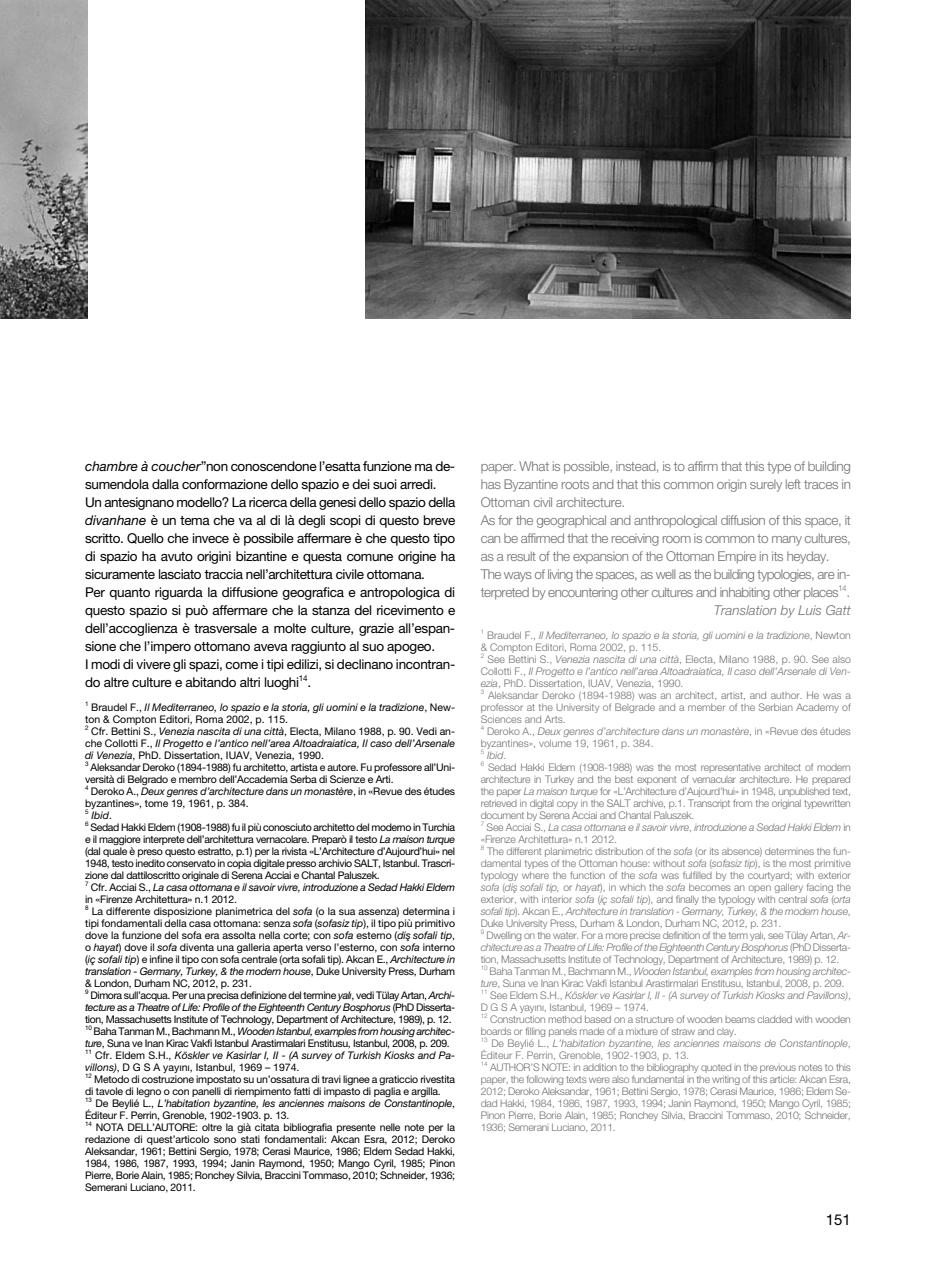
<style>
.page{position:relative;width:936px;height:1263px;background:#fff}
.page>*{position:absolute;margin:0;border:0;box-sizing:border-box;transform-origin:0 0}
.t1{font:15px "Helvetica Neue";color:#000}
.t2{font:13.5px/18px "Helvetica Neue";letter-spacing:-.025em;color:#000}
.t3{font:300 13.5px "Helvetica Neue";letter-spacing:-.03em;color:#707173}
.t4{font:italic 300 13.5px "Helvetica Neue";color:#707173}
.t5{font:300 10.5px/12px "Helvetica Neue";letter-spacing:-.02em;color:#707173}
.t6{font:10.5px/12px "Helvetica Neue";letter-spacing:-.025em;color:#000}
.s1{font-style:italic}
</style>
<div class="page">
<img style="left:365px;top:0;width:485px;height:319px">
<img style="left:0;top:0;width:88px;height:319px">
<p class="t2" style="left:85px;top:457px;width:371px"><span class="s1">chambre à coucher</span>”non conoscendone l’esatta funzione ma de&shy;sumendola dalla conformazione dello spazio e dei suoi arredi.<br>Un antesignano modello? La ricerca della genesi dello spazio della <span class="s1">divanhane</span> è un tema che va al di là degli scopi di questo breve scritto. Quello che invece è possibile affermare è che questo tipo di spazio ha avuto origini bizantine e questa comune origine ha sicuramente lasciato traccia nell’architettura civile ottomana.<br>Per quanto riguarda la diffusione geografica e antropologica di questo spazio si può affermare che la stanza del ricevimento e dell’accoglienza è trasversale a molte culture, grazie all’espan&shy;sione che l’impero ottomano aveva raggiunto al suo apogeo.<br>I modi di vivere gli spazi, come i tipi edilizi, si declinano incontran&shy;do altre culture e abitando altri luoghi<sup>14</sup>.</p>
<p class="t6" style="left:85px;top:701px;width:372px"><sup>1</sup> Braudel F., <span class="s1">Il Mediterraneo, lo spazio e la storia, gli uomini e la tradizione</span>, New&shy;ton &amp; Compton Editori, Roma 2002, p. 115.<br><sup>2</sup> Cfr. Bettini S., <span class="s1">Venezia nascita di una città</span>, Electa, Milano 1988, p. 90. Vedi an&shy;che Collotti F., <span class="s1">Il Progetto e l’antico nell’area Altoadraiatica, Il caso dell’Arsenale di Venezia</span>, PhD. Dissertation, IUAV, Venezia, 1990.<br><sup>3</sup> Aleksandar Deroko (1894-1988) fu architetto, artista e autore. Fu professore all’Uni&shy;versità di Belgrado e membro dell’Accademia Serba di Scienze e Arti.<br><sup>4</sup> Deroko A., <span class="s1">Deux genres d’architecture dans un monastère</span>, in «Revue des études byzantines», tome 19, 1961, p. 384.<br><sup>5</sup> <span class="s1">Ibid</span>.<br><sup>6</sup> Sedad Hakki Eldem (1908-1988) fu il più conosciuto architetto del moderno in Turchia e il maggiore interprete dell’architettura vernacolare. Preparò il testo <span class="s1">La maison turque </span>(dal quale è preso questo estratto, p.1) per la rivista «L’Architecture d’Aujourd’hui» nel 1948, testo inedito conservato in copia digitale presso archivio SALT, Istanbul. Trascri&shy;zione dal dattiloscritto originale di Serena Acciai e Chantal Paluszek.<br><sup>7</sup> Cfr. Acciai S., <span class="s1">La casa ottomana e il savoir vivre, introduzione a Sedad Hakki Eldem </span>in «Firenze Architettura» n.1 2012.<br><sup>8</sup> La differente disposizione planimetrica del <span class="s1">sofa</span> (o la sua assenza) determina i tipi fondamentali della casa ottomana: senza <span class="s1">sofa</span> (<span class="s1">sofasiz tip</span>), il tipo più primitivo dove la funzione del sofa era assolta nella corte; con <span class="s1">sofa</span> esterno (<span class="s1">dis¸ sofali tip</span>, o <span class="s1">hayat</span>) dove il <span class="s1">sofa</span> diventa una galleria aperta verso l’esterno, con <span class="s1">sofa</span> interno (<span class="s1">iç sofali tip</span>) e infine il tipo con sofa centrale (orta sofali tip). Akcan E., <span class="s1">Architecture in translation - Germany, Turkey, &amp; the modern house</span>, Duke University Press, Durham &amp; London, Durham NC, 2012, p. 231.<br><sup>9</sup> Dimora sull’acqua. Per una precisa definizione del termine <span class="s1">yalı</span>, vedi Tü lay Artan, <span class="s1">Archi&shy;tecture as a Theatre of Life: Profile of the Eighteenth Century Bosphorus</span> (PhD Disserta&shy;tion, Massachusetts Institute of Technology, Department of Architecture, 1989), p. 12.<br><sup>10</sup> Baha Tanman M., Bachmann M., <span class="s1">Wooden Istanbul, examples from housing architec&shy;ture</span>, Suna ve Inan Kirac Vakfi Istanbul Arastirmalari Enstitusu, Istanbul, 2008, p. 209.<br><sup>11</sup> Cfr. Eldem S.H., <span class="s1">Köskler ve Kasirlar I, II - (A survey of Turkish Kiosks and Pa&shy;villons)</span>, D G S A yayını, Istanbul, 1969 – 1974.<br><sup>12</sup> Metodo di costruzione impostato su un’ossatura di travi lignee a graticcio rivestita di tavole di legno o con panelli di riempimento fatti di impasto di paglia e argilla.<br><sup>13</sup> De Beylié L., <span class="s1">L’habitation byzantine, les anciennes maisons de Constantinople</span>, Éditeur F. Perrin, Grenoble, 1902-1903. p. 13.<br><sup>14</sup> NOTA DELL’AUTORE: oltre la già citata bibliografia presente nelle note per la redazione di quest’articolo sono stati fondamentali: Akcan Esra, 2012; Deroko Aleksandar, 1961; Bettini Sergio, 1978; Cerasi Maurice, 1986; Eldem Sedad Hakki, 1984, 1986, 1987, 1993, 1994; Janin Raymond, 1950; Mango Cyril, 1985; Pinon Pierre, Borie Alain, 1985; Ronchey Silvia, Braccini Tommaso, 2010; Schneider, 1936; Semerani Luciano, 2011.</p>
<p class="t3" style="left:480px;top:457px;width:371px">paper. What is possible, instead, is to affirm that this type of building</p>
<p class="t3" style="left:480px;top:475px;width:371px">has Byzantine roots and that this common origin surely left traces in</p>
<p class="t3" style="left:480px;top:493px;width:146px">Ottoman civil architecture.</p>
<p class="t3" style="left:480px;top:511px;width:371px">As for the geographical and anthropological diffusion of this space, it</p>
<p class="t3" style="left:480px;top:529px;width:371px">can be affirmed that the receiving room is common to many cultures,</p>
<p class="t3" style="left:480px;top:547px;width:350px">as a result of the expansion of the Ottoman Empire in its heyday.</p>
<p class="t3" style="left:480px;top:565px;width:371px">The ways of living the spaces, as well as the building typologies, are in-</p>
<p class="t3" style="left:480px;top:583px;width:371px">terpreted by encountering other cultures and inhabiting other places<sup>14</sup>.</p>
<p class="t4" style="left:713px;top:602px;width:139px">Translation by Luis Gatt</p>
<p class="t5" style="left:480px;top:629px;width:371px"><sup>1</sup> Braudel F., <span class="s1">Il Mediterraneo, lo spazio e la storia, gli uomini e la tradizione</span>, Newton &amp; Compton Editori, Roma 2002, p. 115.<br><sup>2</sup> See Bettini S., <span class="s1">Venezia nascita di una città</span>, Electa, Milano 1988, p. 90. See also Collotti F., <span class="s1">Il Progetto e l’antico nell’area Altoadraiatica, Il caso dell’Arsenale di Ven&shy;ezia</span>, PhD. Dissertation, IUAV, Venezia, 1990.<br><sup>3</sup> Aleksandar Deroko (1894-1988) was an architect, artist, and author. He was a professor at the University of Belgrade and a member of the Serbian Academy of Sciences and Arts.<br><sup>4</sup> Deroko A., <span class="s1">Deux genres d’architecture dans un monastère</span>, in «Revue des études byzantines», volume 19, 1961, p. 384.<br><sup>5</sup> <span class="s1">Ibid</span>.<br><sup>6</sup> Sedad Hakki Eldem (1908-1988) was the most representative architect of modern architecture in Turkey and the best exponent of vernacular architecture. He prepared the paper <span class="s1">La maison turque</span> for «L’Architecture d’Aujourd’hui» in 1948, unpublished text, retrieved in digital copy in the SALT archive, p.1. Transcript from the original typewritten document by Serena Acciai and Chantal Paluszek.<br><sup>7</sup> See Acciai S., <span class="s1">La casa ottomana e il savoir vivre</span>, <span class="s1">introduzione a Sedad Hakki Eldem</span> in «Firenze Architettura» n.1 2012.<br><sup>8</sup> The different planimetric distribution of the <span class="s1">sofa</span> (or its absence) determines the fun&shy;damental types of the Ottoman house: without <span class="s1">sofa</span> (<span class="s1">sofasiz tip</span>), is the most primitive typology where the function of the <span class="s1">sofa</span> was fulfilled by the courtyard; with exterior <span class="s1">sofa</span> (<span class="s1">dis¸ sofali tip,</span> or <span class="s1">hayat</span>), in which the <span class="s1">sofa</span> becomes an open gallery facing the exterior, with interior <span class="s1">sofa</span> (<span class="s1">iç sofali tip</span>), and finally the typology with central <span class="s1">sofa</span> (<span class="s1">orta sofali tip</span>). Akcan E., <span class="s1">Architecture in translation - Germany, Turkey, &amp; the modern house</span>, Duke University Press, Durham &amp; London, Durham NC, 2012, p. 231.<br><sup>9</sup> Dwelling on the water. For a more precise definition of the term yalı, see Tü lay Artan, <span class="s1">Ar&shy;chitecture as a Theatre of Life: Profile of the Eighteenth Century Bosphorus</span> (PhD Disserta&shy;tion, Massachusetts Institute of Technology, Department of Architecture, 1989) p. 12.<br><sup>10</sup> Baha Tanman M., Bachmann M., <span class="s1">Wooden Istanbul, examples from housing architec&shy;ture</span>, Suna ve Inan Kirac Vakfi Istanbul Arastirmalari Enstitusu, Istanbul, 2008, p. 209.<br><sup>11</sup> See Eldem S.H., <span class="s1">Köskler ve Kasirlar I, II - (A survey of Turkish Kiosks and Pavillons)</span>, D G S A yayını, Istanbul, 1969 – 1974.<br><sup>12</sup> Construction method based on a structure of wooden beams cladded with wooden boards or filling panels made of a mixture of straw and clay.<br><sup>13</sup> De Beylié L., <span class="s1">L’habitation byzantine, les anciennes maisons de Constantinople</span>, Éditeur F. Perrin, Grenoble, 1902-1903, p. 13.<br><sup>14</sup> AUTHOR’S NOTE: in addition to the bibliography quoted in the previous notes to this paper, the following texts were also fundamental in the writing of this article: Akcan Esra, 2012; Deroko Aleksandar, 1961; Bettini Sergio, 1978; Cerasi Maurice, 1986; Eldem Se&shy;dad Hakki, 1984, 1986, 1987, 1993, 1994; Janin Raymond, 1950; Mango Cyril, 1985; Pinon Pierre, Borie Alain, 1985; Ronchey Silvia, Braccini Tommaso, 2010; Schneider, 1936; Semerani Luciano, 2011.</p>
<h1 class="t1" style="left:825px;top:1210px;width:27px">151</h1>
</div>
